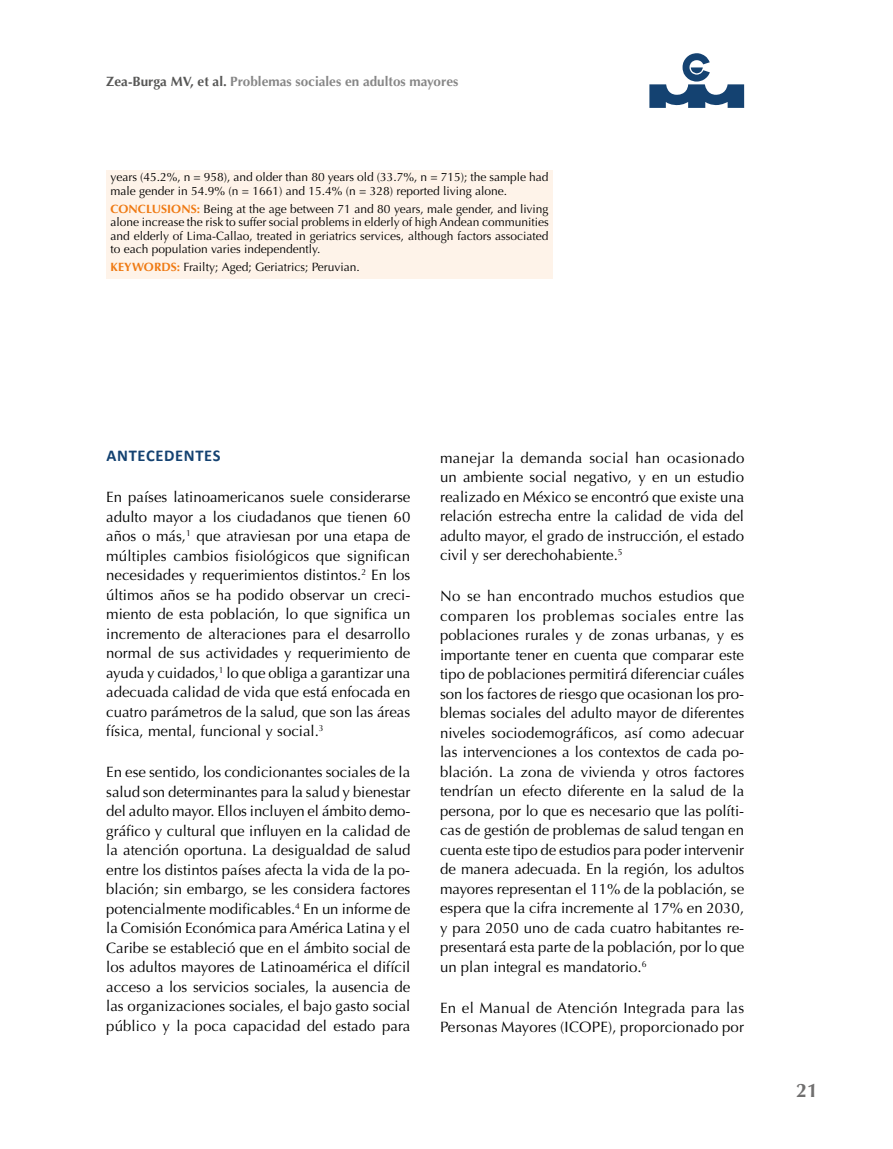
<style>
.page{position:relative;width:893px;height:1149px;background:#fff}
.page>*{position:absolute;margin:0;border:0;box-sizing:border-box;transform-origin:0 0}
.t1{font:700 19.5px "Optima";color:#706f6f}
.t2{font:700 16.5px "Calibri";letter-spacing:.04em;color:#144271}
.t3{font:15px/19.5px "Optima";color:#000;text-align:justify}
.t4{font:700 13.5px "Optima";color:#878787}
.t5{font:12px/13.5px "Optima";color:#000}
.s1{color:#575756}
.s2{font-weight:700;color:#ef7a13}
</style>
<div class="page">
<svg style="left:649px;top:53px;width:95px;height:55px"></svg>
<div style="left:106px;top:170px;width:447px;height:109px;background:#fef3e9"></div>
<p class="t4" style="left:106px;top:73px;width:354px"><span class="s1">Zea-Burga MV, et al.</span> Problemas sociales en adultos mayores</p>
<p class="t5" style="left:111px;top:170px;width:439px">years (45.2%, n = 958), and older than 80 years old (33.7%, n = 715); the sample had male gender in 54.9% (n = 1661) and 15.4% (n = 328) reported living alone.</p>
<p class="t5" style="left:111px;top:202px;width:440px;text-align:justify"><span class="s2">CONCLUSIONS:</span> Being at the age between 71 and 80 years, male gender, and living alone increase the risk to suffer social problems in elderly of high Andean communities and elderly of Lima-Callao, treated in geriatrics services, although factors associated to each population varies independently.</p>
<p class="t5" style="left:111px;top:260px;width:251px"><span class="s2">KEYWORDS:</span> Frailty; Aged; Geriatrics; Peruvian.</p>
<p class="t2" style="left:107px;top:445px;width:115px">ANTECEDENTES</p>
<p class="t3" style="left:106px;top:487px;width:306px">En países latinoamericanos suele considerarse adulto mayor a los ciudadanos que tienen 60 años o más,<sup>1</sup> que atraviesan por una etapa de múltiples cambios fisiológicos que significan necesidades y requerimientos distintos.<sup>2</sup> En los últimos años se ha podido observar un creci&shy;miento de esta población, lo que significa un incremento de alteraciones para el desarrollo normal de sus actividades y requerimiento de ayuda y cuidados,<sup>1</sup> lo que obliga a garantizar una adecuada calidad de vida que está enfocada en cuatro parámetros de la salud, que son las áreas física, mental, funcional y social.<sup>3</sup></p>
<p class="t3" style="left:106px;top:762px;width:306px">En ese sentido, los condicionantes sociales de la salud son determinantes para la salud y bienestar del adulto mayor. Ellos incluyen el ámbito demo&shy;gráfico y cultural que influyen en la calidad de la atención oportuna. La desigualdad de salud entre los distintos países afecta la vida de la po&shy;blación; sin embargo, se les considera factores potencialmente modificables.<sup>4</sup> En un informe de la Comisión Económica para América Latina y el Caribe se estableció que en el ámbito social de los adultos mayores de Latinoamérica el difícil acceso a los servicios sociales, la ausencia de las organizaciones sociales, el bajo gasto social público y la poca capacidad del estado para</p>
<p class="t3" style="left:440px;top:448px;width:306px">manejar la demanda social han ocasionado un ambiente social negativo, y en un estudio realizado en México se encontró que existe una relación estrecha entre la calidad de vida del adulto mayor, el grado de instrucción, el estado civil y ser derechohabiente.<sup>5</sup></p>
<p class="t3" style="left:440px;top:586px;width:306px">No se han encontrado muchos estudios que comparen los problemas sociales entre las poblaciones rurales y de zonas urbanas, y es importante tener en cuenta que comparar este tipo de poblaciones permitirá diferenciar cuáles son los factores de riesgo que ocasionan los pro&shy;blemas sociales del adulto mayor de diferentes niveles sociodemográficos, así como adecuar las intervenciones a los contextos de cada po&shy;blación. La zona de vivienda y otros factores tendrían un efecto diferente en la salud de la persona, por lo que es necesario que las políti&shy;cas de gestión de problemas de salud tengan en cuenta este tipo de estudios para poder intervenir de manera adecuada. En la región, los adultos mayores representan el 11% de la población, se espera que la cifra incremente al 17% en 2030, y para 2050 uno de cada cuatro habitantes re&shy;presentará esta parte de la población, por lo que un plan integral es mandatorio.<sup>6</sup></p>
<p class="t3" style="left:440px;top:997px;width:306px">En el Manual de Atención Integrada para las<br>Personas Mayores (ICOPE), proporcionado por</p>
<h1 class="t1" style="left:796px;top:1079px;width:23px">21</h1>
</div>
